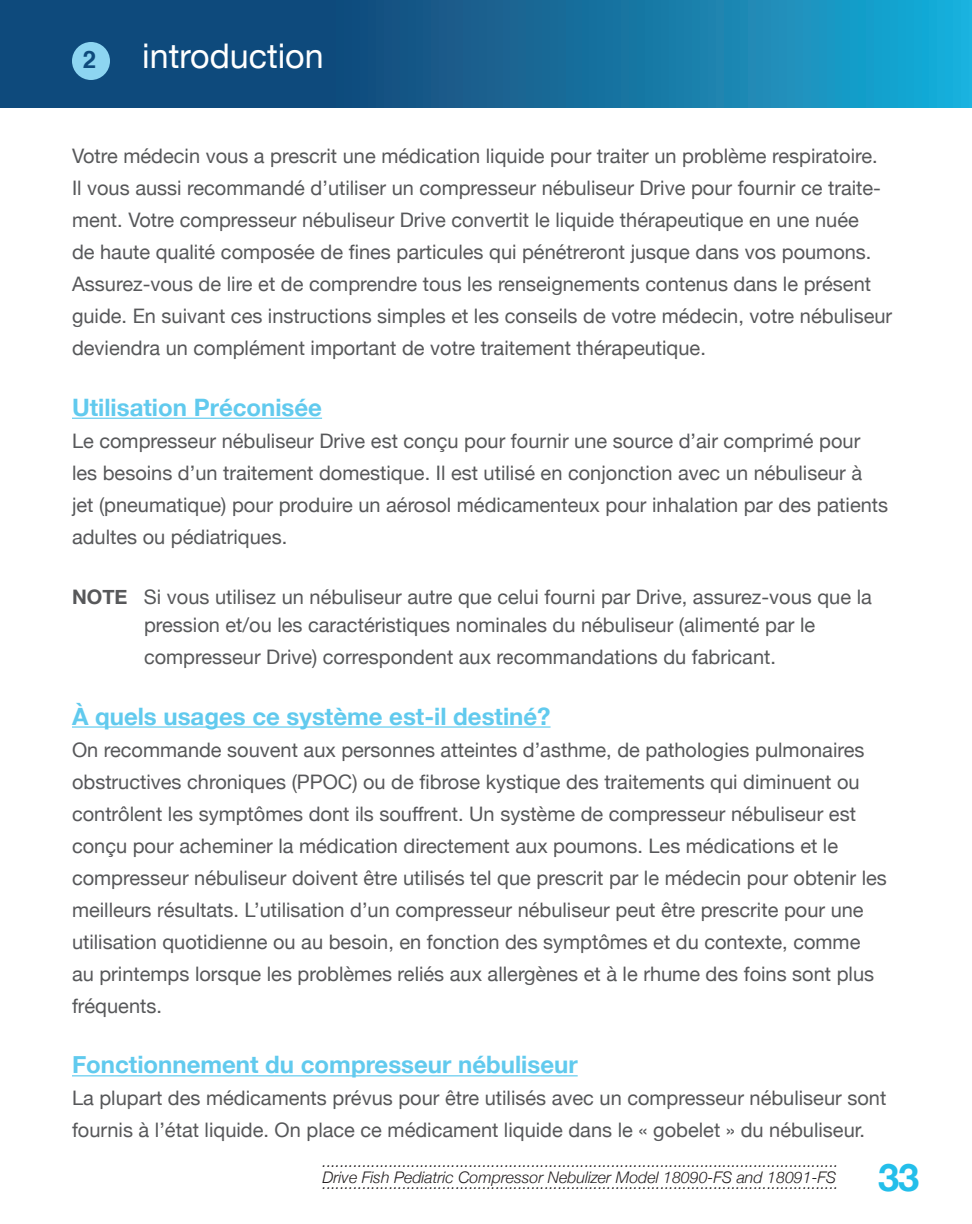
<style>
.page{position:relative;width:972px;height:1224px;background:#fff}
.page>*{position:absolute;margin:0;border:0;box-sizing:border-box;transform-origin:0 0}
.t1{font:700 38px "Helvetica Neue";color:#23beea}
.t2{font:34px "Helvetica Neue";color:#fff}
.t3{font:700 24px "Helvetica Neue";color:#61caee}
.t4{font:700 24px "Helvetica";color:#0e4a7c}
.t5{font:20px/32px "Helvetica Neue";color:#57585a}
.t6{font:italic 300 16px/16px "Helvetica Neue";color:#231f20}
.s1{font-weight:700}
</style>
<div class="page">
<svg style="left:0;top:0;width:972px;height:108px;background:#146a99"></svg>
<hr style="left:72px;top:418px;width:250px;height:1px;background:#61caee">
<hr style="left:72px;top:726px;width:479px;height:2px;background:#61caee">
<hr style="left:72px;top:1075px;width:506px;height:1px;background:#61caee">
<div style="left:72px;top:42px;width:38px;height:38px;background:#8dd5f1;border-radius:50%"></div>
<p class="t4" style="left:83px;top:41px;width:15px">2</p>
<p class="t2" style="left:142px;top:27px;width:183px">introduction</p>
<p class="t5" style="left:72px;top:139px;width:822px">Votre médecin vous a prescrit une médication liquide pour traiter un problème respiratoire.<br>Il vous aussi recommandé d’utiliser un compresseur nébuliseur Drive pour fournir ce traite&shy;ment. Votre compresseur nébuliseur Drive convertit le liquide thérapeutique en une nuée<br>de haute qualité composée de fines particules qui pénétreront jusque dans vos poumons.<br>Assurez-vous de lire et de comprendre tous les renseignements contenus dans le présent guide. En suivant ces instructions simples et les conseils de votre médecin, votre nébuliseur deviendra un complément important de votre traitement thérapeutique.</p>
<p class="t3" style="left:72px;top:386px;width:252px">Utilisation Préconisée</p>
<p class="t5" style="left:72px;top:423px;width:818px">Le compresseur nébuliseur Drive est conçu pour fournir une source d’air comprimé pour les besoins d’un traitement domestique. Il est utilisé en conjonction avec un nébuliseur à jet (pneumatique) pour produire un aérosol médicamenteux pour inhalation par des patients adultes ou pédiatriques.</p>
<p class="t5" style="left:144px;top:581px;width:729px;line-height:28px;text-indent:-72px"><span class="s1">NOTE</span> Si vous utilisez un nébuliseur autre que celui fourni par Drive, assurez-vous que la pression et/ou les caractéristiques nominales du nébuliseur (alimenté par le</p>
<p class="t5" style="left:144px;top:639px;width:634px">compresseur Drive) correspondent aux recommandations du fabricant.</p>
<p class="t3" style="left:72px;top:694px;width:480px">À quels usages ce système est-il destiné?</p>
<p class="t5" style="left:72px;top:732px;width:816px">On recommande souvent aux personnes atteintes d’asthme, de pathologies pulmonaires obstructives chroniques (PPOC) ou de fibrose kystique des traitements qui diminuent ou contrôlent les symptômes dont ils souffrent. Un système de compresseur nébuliseur est conçu pour acheminer la médication directement aux poumons. Les médications et le compresseur nébuliseur doivent être utilisés tel que prescrit par le médecin pour obtenir les meilleurs résultats. L’utilisation d’un compresseur nébuliseur peut être prescrite pour une utilisation quotidienne ou au besoin, en fonction des symptômes et du contexte, comme au printemps lorsque les problèmes reliés aux allergènes et à le rhume des foins sont plus fréquents.</p>
<p class="t3" style="left:72px;top:1043px;width:507px">Fonctionnement du compresseur nébuliseur</p>
<p class="t5" style="left:72px;top:1081px;width:816px">La plupart des médicaments prévus pour être utilisés avec un compresseur nébuliseur sont fournis à l’état liquide. On place ce médicament liquide dans le « gobelet » du nébuliseur.</p>
<p class="t6" style="left:323px;top:1153px;width:517px">....................................................................................................................<br>Drive Fish Pediatric Compressor Nebulizer Model 18090-FS and 18091-FS</p>
<p class="t6" style="left:323px;top:1175px;width:517px">....................................................................................................................</p>
<h1 class="t1" style="left:878px;top:1143px;width:43px">33</h1>
</div>
